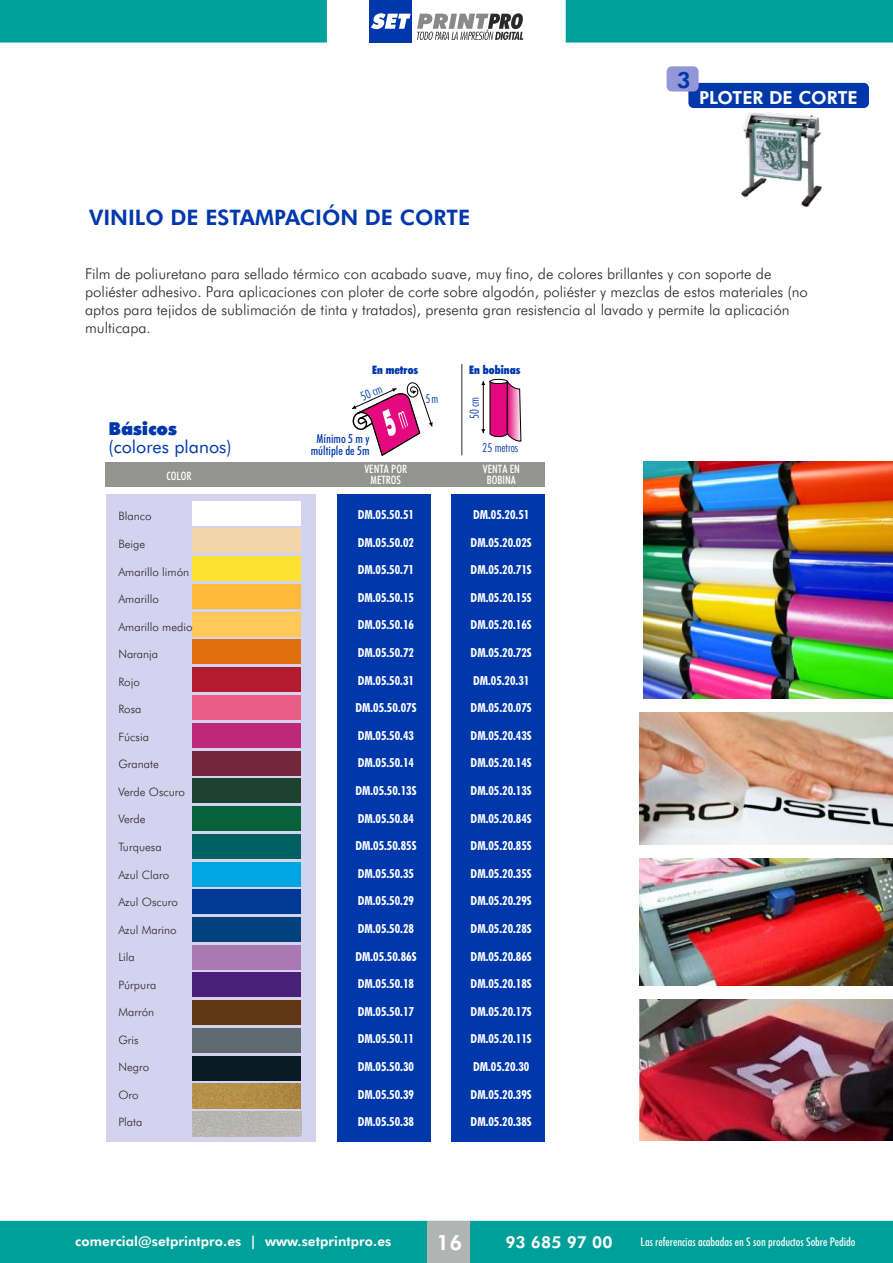
<style>
.page{position:relative;width:893px;height:1263px;background:#fff}
.page>*{position:absolute;margin:0;border:0;box-sizing:border-box;transform-origin:0 0}
.t1{font:800 22.5px "Futura BT";color:#0038ac}
.t2{font:800 21.45px "Futura BT";color:#0038ac}
.t3{font:800 21px "Futura BT";color:#fefefe}
.t4{font:800 18px "Futura BT";color:#fff}
.t5{font:17.85px "Futura BT";color:#0038ac}
.t6{font:900 17.85px "Futura BT";color:#0038ac}
.t7{font:800 16.5px "Futura BT";letter-spacing:.005em;color:#fefefe}
.t8{font:300 15px/18px "Futura BT";color:#2b2a29}
.t9{font:800 13.5px "Futura BT";letter-spacing:.01em;color:#fefefe}
.t10{font:700 condensed 12.45px "Futura BT";color:#fff}
.t11{font:500 condensed 12.45px/12px "Futura BT";color:#0038ac;text-align:center}
.t12{font:300 condensed 12.45px "Futura BT";color:#0038ac}
.t13{font:500 condensed 12px "Futura BT";color:#fefefe}
.t14{font:900 condensed 11.7px "Futura BT";color:#0038ac}
.t15{font:300 11.55px "Futura BT";color:#2b2a29}
.t16{font:500 condensed 11.55px/11.1px "Futura BT";color:#fff;text-align:center}
</style>
<div class="page">
<div style="left:106px;top:494px;width:209px;height:648px;background:#d4d2ef"></div>
<div style="left:193px;top:501px;width:108px;height:24px;background:#fff"></div>
<div style="left:193px;top:528px;width:108px;height:25px;background:#f2d5aa"></div>
<div style="left:193px;top:695px;width:108px;height:25px;background:#e85e89"></div>
<div style="left:193px;top:972px;width:108px;height:25px;background:#482078"></div>
<div style="left:193px;top:917px;width:108px;height:25px;background:#00427c"></div>
<div style="left:193px;top:889px;width:108px;height:25px;background:#003a96"></div>
<div style="left:193px;top:1000px;width:108px;height:25px;background:#5f3712"></div>
<div style="left:193px;top:1028px;width:108px;height:25px;background:#606a71"></div>
<div style="left:193px;top:1056px;width:108px;height:25px;background:#0a1b26"></div>
<img style="left:193px;top:1083px;width:108px;height:25px">
<img style="left:193px;top:1111px;width:108px;height:25px">
<div style="left:193px;top:862px;width:108px;height:24px;background:#00a4e0"></div>
<div style="left:193px;top:806px;width:108px;height:25px;background:#06623a"></div>
<div style="left:193px;top:751px;width:108px;height:24px;background:#74273c"></div>
<div style="left:193px;top:723px;width:108px;height:25px;background:#bd2879"></div>
<div style="left:193px;top:667px;width:108px;height:25px;background:#b21c2e"></div>
<div style="left:193px;top:639px;width:108px;height:25px;background:#e26f0d"></div>
<div style="left:193px;top:612px;width:108px;height:25px;background:#ffc858"></div>
<div style="left:193px;top:584px;width:108px;height:25px;background:#ffbb37"></div>
<div style="left:193px;top:556px;width:108px;height:25px;background:#fde131"></div>
<div style="left:106px;top:462px;width:439px;height:24px;background:#939490"></div>
<div style="left:451px;top:495px;width:94px;height:647px;background:#0038ac"></div>
<div style="left:337px;top:495px;width:94px;height:647px;background:#0038ac"></div>
<svg style="left:481px;top:379px;width:41px;height:63px"></svg>
<hr style="left:461px;top:364px;width:1px;height:91px;background:#2b2a29">
<svg style="left:352px;top:382px;width:81px;height:74px"></svg>
<div style="left:193px;top:778px;width:108px;height:25px;background:#1f4131"></div>
<div style="left:193px;top:834px;width:108px;height:25px;background:#006165"></div>
<svg style="left:490px;top:379px;width:18px;height:5px"></svg>
<div style="left:688px;top:83px;width:181px;height:25px;background:#0038ac;border-radius:5px"></div>
<div style="left:667px;top:66px;width:32px;height:26px;background:#9397d8;border-radius:5px"></div>
<img style="left:742px;top:113px;width:79px;height:94px">
<img style="left:644px;top:461px;width:249px;height:238px">
<div style="left:193px;top:945px;width:108px;height:25px;background:#a979b3"></div>
<img style="left:639px;top:712px;width:254px;height:132px">
<img style="left:639px;top:858px;width:254px;height:127px">
<img style="left:639px;top:999px;width:254px;height:142px">
<div style="left:0;top:1221px;width:893px;height:42px;background:#00a09a"></div>
<div style="left:427px;top:1221px;width:43px;height:42px;background:#b2b3b3"></div>
<svg style="left:0;top:0;width:893px;height:43px"></svg>
<h2 class="t2" style="left:89px;top:208px;width:383px">VINILO DE ESTAMPACIÓN DE CORTE</h2>
<h1 class="t1" style="left:677px;top:71px;width:15px">3</h1>
<h3 class="t4" style="left:699px;top:90px;width:160px">PLOTER DE CORTE</h3>
<p class="t8" style="left:85px;top:266px;width:724px">Film de poliuretano para sellado térmico con acabado suave, muy fino, de colores brillantes y con soporte de poliéster adhesivo. Para aplicaciones con ploter de corte sobre algodón, poliéster y mezclas de estos materiales (no aptos para tejidos de sublimación de tinta y tratados), presenta gran resistencia al lavado y permite la aplicación multicapa.</p>
<h3 class="t6" style="left:109px;top:422px;width:70px">Básicos</h3>
<h3 class="t5" style="left:109px;top:439px;width:124px">(colores planos)</h3>
<p class="t14" style="left:372px;top:365px;width:48px">En metros</p>
<p class="t12" style="left:359px;top:392px;width:24px;rotate:-23deg">50 cm</p>
<p class="t12" style="left:426px;top:393px;width:14px">5 m</p>
<p class="t11" style="left:311px;top:434px;width:60px">Mínimo 5 m y múltiple de 5m</p>
<p class="t14" style="left:469px;top:365px;width:53px">En bobinas</p>
<p class="t12" style="left:469px;top:419px;width:24px;rotate:-90deg">50 cm</p>
<p class="t12" style="left:483px;top:442px;width:37px">25 metros</p>
<p class="t16" style="left:166px;top:472px;width:27px">COLOR</p>
<p class="t16" style="left:364px;top:465px;width:44px">VENTA POR<br>METROS</p>
<p class="t16" style="left:483px;top:465px;width:38px">VENTA EN<br>BOBINA</p>
<p class="t15" style="left:118px;top:512px;width:35px">Blanco</p>
<p class="t15" style="left:118px;top:539px;width:28px">Beige</p>
<p class="t15" style="left:118px;top:567px;width:72px">Amarillo limón</p>
<p class="t15" style="left:118px;top:594px;width:42px">Amarillo</p>
<p class="t15" style="left:118px;top:622px;width:76px">Amarillo medio</p>
<p class="t15" style="left:118px;top:649px;width:41px">Naranja</p>
<p class="t15" style="left:118px;top:677px;width:23px">Rojo</p>
<p class="t15" style="left:118px;top:704px;width:25px">Rosa</p>
<p class="t15" style="left:118px;top:732px;width:32px">Fúcsia</p>
<p class="t15" style="left:118px;top:759px;width:42px">Granate</p>
<p class="t15" style="left:118px;top:787px;width:68px">Verde Oscuro</p>
<p class="t15" style="left:118px;top:815px;width:29px">Verde</p>
<p class="t15" style="left:118px;top:842px;width:45px">Turquesa</p>
<p class="t15" style="left:118px;top:870px;width:52px">Azul Claro</p>
<p class="t15" style="left:118px;top:897px;width:61px">Azul Oscuro</p>
<p class="t15" style="left:118px;top:925px;width:60px">Azul Marino</p>
<p class="t15" style="left:118px;top:952px;width:18px">Lila</p>
<p class="t15" style="left:118px;top:980px;width:39px">Púrpura</p>
<p class="t15" style="left:118px;top:1007px;width:37px">Marrón</p>
<p class="t15" style="left:118px;top:1035px;width:22px">Gris</p>
<p class="t15" style="left:118px;top:1062px;width:32px">Negro</p>
<p class="t15" style="left:118px;top:1090px;width:22px">Oro</p>
<p class="t15" style="left:118px;top:1117px;width:25px">Plata</p>
<p class="t10" style="left:358px;top:509px;width:58px">DM.05.50.51</p>
<p class="t10" style="left:358px;top:537px;width:58px">DM.05.50.02</p>
<p class="t10" style="left:358px;top:565px;width:58px">DM.05.50.71</p>
<p class="t10" style="left:358px;top:592px;width:58px">DM.05.50.15</p>
<p class="t10" style="left:358px;top:620px;width:58px">DM.05.50.16</p>
<p class="t10" style="left:358px;top:647px;width:58px">DM.05.50.72</p>
<p class="t10" style="left:358px;top:675px;width:58px">DM.05.50.31</p>
<p class="t10" style="left:355px;top:703px;width:63px">DM.05.50.07S</p>
<p class="t10" style="left:358px;top:730px;width:58px">DM.05.50.43</p>
<p class="t10" style="left:358px;top:758px;width:58px">DM.05.50.14</p>
<p class="t10" style="left:355px;top:785px;width:63px">DM.05.50.13S</p>
<p class="t10" style="left:358px;top:813px;width:58px">DM.05.50.84</p>
<p class="t10" style="left:355px;top:841px;width:63px">DM.05.50.85S</p>
<p class="t10" style="left:358px;top:868px;width:58px">DM.05.50.35</p>
<p class="t10" style="left:358px;top:896px;width:58px">DM.05.50.29</p>
<p class="t10" style="left:358px;top:923px;width:58px">DM.05.50.28</p>
<p class="t10" style="left:355px;top:951px;width:63px">DM.05.50.86S</p>
<p class="t10" style="left:358px;top:979px;width:58px">DM.05.50.18</p>
<p class="t10" style="left:358px;top:1006px;width:58px">DM.05.50.17</p>
<p class="t10" style="left:358px;top:1034px;width:58px">DM.05.50.11</p>
<p class="t10" style="left:358px;top:1061px;width:58px">DM.05.50.30</p>
<p class="t10" style="left:358px;top:1089px;width:58px">DM.05.50.39</p>
<p class="t10" style="left:358px;top:1117px;width:58px">DM.05.50.38</p>
<p class="t10" style="left:473px;top:509px;width:58px">DM.05.20.51</p>
<p class="t10" style="left:471px;top:537px;width:63px">DM.05.20.02S</p>
<p class="t10" style="left:471px;top:565px;width:63px">DM.05.20.71S</p>
<p class="t10" style="left:471px;top:592px;width:63px">DM.05.20.15S</p>
<p class="t10" style="left:471px;top:620px;width:63px">DM.05.20.16S</p>
<p class="t10" style="left:471px;top:647px;width:63px">DM.05.20.72S</p>
<p class="t10" style="left:473px;top:675px;width:58px">DM.05.20.31</p>
<p class="t10" style="left:471px;top:703px;width:63px">DM.05.20.07S</p>
<p class="t10" style="left:471px;top:730px;width:63px">DM.05.20.43S</p>
<p class="t10" style="left:471px;top:758px;width:63px">DM.05.20.14S</p>
<p class="t10" style="left:471px;top:785px;width:63px">DM.05.20.13S</p>
<p class="t10" style="left:471px;top:813px;width:63px">DM.05.20.84S</p>
<p class="t10" style="left:471px;top:841px;width:63px">DM.05.20.85S</p>
<p class="t10" style="left:471px;top:868px;width:63px">DM.05.20.35S</p>
<p class="t10" style="left:471px;top:896px;width:63px">DM.05.20.29S</p>
<p class="t10" style="left:471px;top:923px;width:63px">DM.05.20.28S</p>
<p class="t10" style="left:471px;top:951px;width:63px">DM.05.20.86S</p>
<p class="t10" style="left:471px;top:979px;width:63px">DM.05.20.18S</p>
<p class="t10" style="left:471px;top:1006px;width:63px">DM.05.20.17S</p>
<p class="t10" style="left:471px;top:1034px;width:63px">DM.05.20.11S</p>
<p class="t10" style="left:473px;top:1061px;width:58px">DM.05.20.30</p>
<p class="t10" style="left:471px;top:1089px;width:63px">DM.05.20.39S</p>
<p class="t10" style="left:471px;top:1117px;width:63px">DM.05.20.38S</p>
<p class="t9" style="left:75px;top:1235px;width:318px">comercial@setprintpro.es | www.setprintpro.es</p>
<h3 class="t3" style="left:437px;top:1233px;width:27px">16</h3>
<h3 class="t7" style="left:505px;top:1235px;width:109px">93 685 97 00</h3>
<p class="t13" style="left:640px;top:1236px;width:216px">Las referencias acabadas en S son productos Sobre Pedido</p>
</div>
